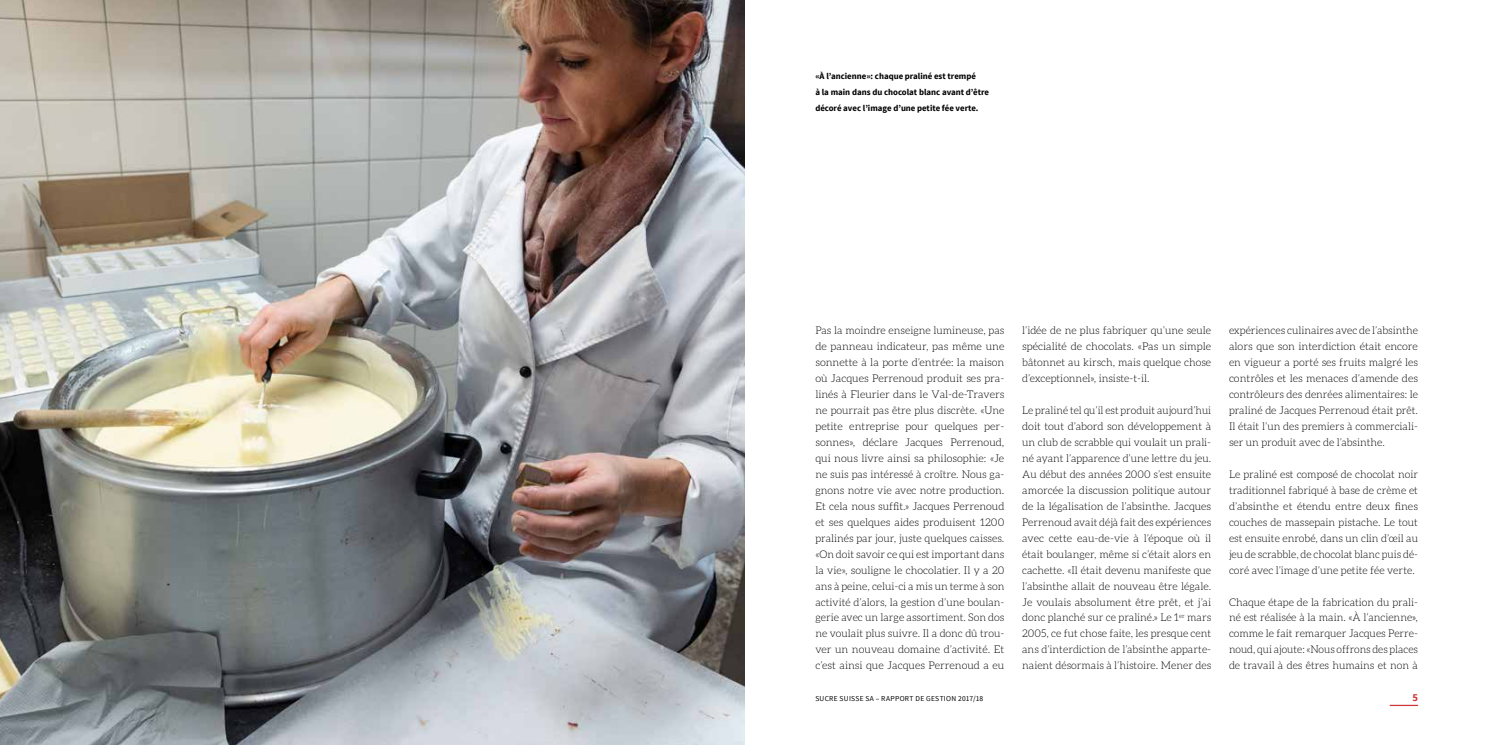
<style>
.page{position:relative;width:1489px;height:745px;background:#fff}
.page>*{position:absolute;margin:0;border:0;box-sizing:border-box;transform-origin:0 0}
.t1{font:300 10.62px/16px "Aleo";color:#000;text-align:justify}
.t2{font:700 10.62px "Source Sans Pro";color:#d03439}
.t3{font:700 8.75px/15.9px "Source Sans Pro";color:#000}
.t4{font:7.5px "Source Sans Pro";letter-spacing:.04em;color:#000}
</style>
<div class="page">
<svg style="left:1389px;top:704px;width:28px;height:1px"></svg>
<img style="left:0;top:0;width:744px;height:744px">
<p class="t3" style="left:815px;top:68px;width:175px">«À l’ancienne»: chaque praliné est trempé<br>à la main dans du chocolat blanc avant d’être décoré avec l’image d’une petite fée verte.</p>
<p class="t1" style="left:815px;top:322px;width:190px">Pas la moindre enseigne lumineuse, pas de panneau indicateur, pas même une sonnette à la porte d’entrée: la maison où Jacques Perrenoud produit ses pra&shy;linés à Fleurier dans le Val-de-Travers ne pourrait pas être plus discrète. «Une petite entreprise pour quelques per&shy;sonnes», déclare Jacques Perrenoud, qui nous livre ainsi sa philosophie: «Je ne suis pas intéressé à croître. Nous ga&shy;gnons notre vie avec notre production.<br>Et cela nous suffit.» Jacques Perrenoud et ses quelques aides produisent 1200 pralinés par jour, juste quelques caisses. «On doit savoir ce qui est important dans la vie», souligne le chocolatier. Il y a 20 ans à peine, celui-ci a mis un terme à son activité d’alors, la gestion d’une boulan&shy;gerie avec un large assortiment. Son dos ne voulait plus suivre. Il a donc dû trou&shy;ver un nouveau domaine d’activité. Et c’est ainsi que Jacques Perrenoud a eu</p>
<p class="t1" style="left:1022px;top:322px;width:190px">l’idée de ne plus fabriquer qu’une seule spécialité de chocolats. «Pas un simple bâtonnet au kirsch, mais quelque chose d’exceptionnel», insiste-t-il.</p>
<p class="t1" style="left:1022px;top:402px;width:190px">Le praliné tel qu’il est produit aujourd’hui doit tout d’abord son développement à un club de scrabble qui voulait un prali&shy;né ayant l’apparence d’une lettre du jeu.<br>Au début des années 2000 s’est ensuite amorcée la discussion politique autour de la légalisation de l’absinthe. Jacques Perrenoud avait déjà fait des expériences avec cette eau-de-vie à l’époque où il était boulanger, même si c’était alors en cachette. «Il était devenu manifeste que l’absinthe allait de nouveau être légale.<br>Je voulais absolument être prêt, et j’ai donc planché sur ce praliné.» Le 1<sup>er</sup> mars 2005, ce fut chose faite, les presque cent ans d’interdiction de l’absinthe apparte&shy;naient désormais à l’histoire. Mener des</p>
<p class="t4" style="left:815px;top:693px;width:169px">SUCRE SUISSE SA – RAPPORT DE GESTION 2017/18</p>
<p class="t1" style="left:1228px;top:322px;width:190px">expériences culinaires avec de l’absinthe alors que son interdiction était encore en vigueur a porté ses fruits malgré les contrôles et les menaces d’amende des contrôleurs des denrées alimentaires: le praliné de Jacques Perrenoud était prêt.<br>Il était l’un des premiers à commerciali&shy;ser un produit avec de l’absinthe.</p>
<p class="t1" style="left:1228px;top:466px;width:190px">Le praliné est composé de chocolat noir traditionnel fabriqué à base de crème et d’absinthe et étendu entre deux fines couches de massepain pistache. Le tout est ensuite enrobé, dans un clin d’œil au jeu de scrabble, de chocolat blanc puis dé&shy;coré avec l’image d’une petite fée verte.</p>
<p class="t1" style="left:1228px;top:593px;width:190px">Chaque étape de la fabrication du prali&shy;né est réalisée à la main. «À l’ancienne», comme le fait remarquer Jacques Perre&shy;noud, qui ajoute: «Nous offrons des places de travail à des êtres humains et non à</p>
<p class="t2" style="left:1412px;top:690px;width:7px">5</p>
</div>
